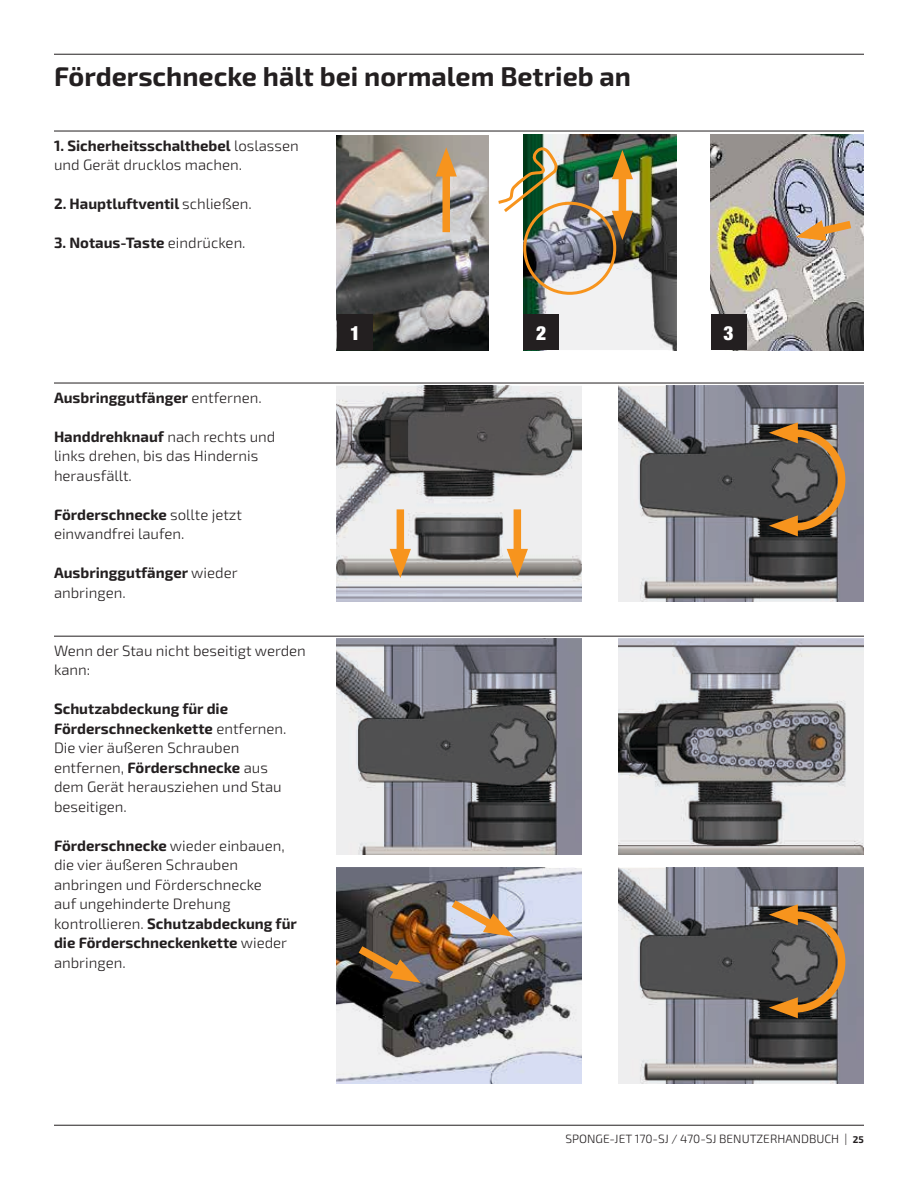
<style>
.page{position:relative;width:918px;height:1188px;background:#fff}
.page>*{position:absolute;margin:0;border:0;box-sizing:border-box;transform-origin:0 0}
.t1{font:700 27px "Exo 2.0";color:#231f20}
.t2{font:900 condensed 19.5px "Helvetica Neue";color:#fff}
.t3{font:300 15px/19.5px "Exo 2.0";color:#231f20}
.t4{font:700 15px/19.5px "Exo 2.0";color:#231f20}
.t5{font:300 12px "Exo 2.0";color:#231f20}
.s1{font-weight:700}
.s2{font-weight:300}
.s3{font-weight:700;font-size:9.75px}
</style>
<div class="page">
<hr style="left:54px;top:1125px;width:810px;height:1px;background:#231f20">
<hr style="left:54px;top:131px;width:810px;height:1px;background:#231f20">
<img style="left:523px;top:134px;width:153px;height:216px">
<img style="left:336px;top:136px;width:153px;height:214px">
<img style="left:711px;top:134px;width:153px;height:216px">
<hr style="left:54px;top:54px;width:810px;height:1px;background:#231f20">
<div style="left:337px;top:314px;width:36px;height:36px;background:#231f20"></div>
<hr style="left:54px;top:383px;width:810px;height:1px;background:#231f20">
<img style="left:618px;top:386px;width:246px;height:216px">
<img style="left:618px;top:868px;width:246px;height:216px">
<img style="left:336px;top:386px;width:246px;height:216px">
<hr style="left:54px;top:636px;width:810px;height:1px;background:#231f20">
<img style="left:618px;top:639px;width:246px;height:216px">
<img style="left:336px;top:639px;width:246px;height:216px">
<img style="left:336px;top:868px;width:246px;height:216px">
<div style="left:711px;top:314px;width:36px;height:36px;background:#231f20"></div>
<div style="left:523px;top:314px;width:36px;height:36px;background:#231f20"></div>
<div style="left:619px;top:167px;width:7px;height:56px;background:#f7941d"></div>
<svg style="left:612px;top:150px;width:21px;height:29px"></svg>
<svg style="left:612px;top:211px;width:21px;height:29px"></svg>
<div style="left:442px;top:164px;width:8px;height:68px;background:#f7941d"></div>
<svg style="left:436px;top:147px;width:21px;height:30px"></svg>
<div style="left:514px;top:509px;width:7px;height:52px;background:#f7941d"></div>
<svg style="left:507px;top:549px;width:21px;height:29px"></svg>
<div style="left:397px;top:509px;width:7px;height:52px;background:#f7941d"></div>
<svg style="left:390px;top:549px;width:21px;height:29px"></svg>
<svg style="left:350px;top:939px;width:71px;height:46px;background:#675139"></svg>
<svg style="left:443px;top:893px;width:71px;height:46px;background:#b3a39a"></svg>
<svg style="left:796px;top:216px;width:63px;height:26px;background:#caab8c"></svg>
<svg style="left:769px;top:422px;width:80px;height:114px;background:#756350"></svg>
<svg style="left:769px;top:904px;width:80px;height:114px;background:#756350"></svg>
<div style="left:523px;top:202px;width:93px;height:93px;border:3px solid #f7941d;border-radius:50%"></div>
<svg style="left:498px;top:145px;width:61px;height:69px"></svg>
<h1 class="t1" style="left:54px;top:60px;width:579px">Förderschnecke hält bei normalem Betrieb an</h1>
<p class="t3" style="left:54px;top:136px;width:246px"><span class="s1">1. Sicherheitsschalthebel</span> loslassen und Gerät drucklos machen.</p>
<p class="t4" style="left:54px;top:195px;width:199px">2. Hauptluftventil <span class="s2">schließen.</span></p>
<p class="t4" style="left:54px;top:234px;width:193px">3. Notaus-Taste <span class="s2">eindrücken.</span></p>
<p class="t4" style="left:54px;top:388px;width:209px">Ausbringgutfänger <span class="s2">entfernen.</span></p>
<p class="t3" style="left:54px;top:427px;width:223px"><span class="s1">Handdrehknauf</span> nach rechts und links drehen, bis das Hindernis herausfällt.</p>
<p class="t3" style="left:54px;top:505px;width:190px"><span class="s1">Förderschnecke</span> sollte jetzt einwandfrei laufen.</p>
<p class="t4" style="left:54px;top:564px;width:185px">Ausbringgutfänger <span class="s2">wieder anbringen.</span></p>
<p class="t3" style="left:54px;top:641px;width:253px">Wenn der Stau nicht beseitigt werden kann:</p>
<p class="t3" style="left:54px;top:700px;width:234px"><span class="s1">Schutzabdeckung für die<br>Förderschneckenkette</span> entfernen.<br>Die vier äußeren Schrauben entfernen, <span class="s1">Förderschnecke</span> aus dem Gerät herausziehen und Stau beseitigen.</p>
<p class="t3" style="left:54px;top:836px;width:244px"><span class="s1">Förderschnecke</span> wieder einbauen, die vier äußeren Schrauben anbringen und Förderschnecke<br>auf ungehinderte Drehung kontrollieren. <span class="s1">Schutzabdeckung für die Förderschneckenkette</span> wieder anbringen.</p>
<h2 class="t2" style="left:350px;top:321px;width:12px">1</h2>
<h2 class="t2" style="left:536px;top:321px;width:12px">2</h2>
<h2 class="t2" style="left:724px;top:321px;width:12px">3</h2>
<p class="t5" style="left:565px;top:1132px;width:300px">SPONGE-JET 170-SJ / 470-SJ BENUTZERHANDBUCH | <span class="s3">25</span></p>
</div>
